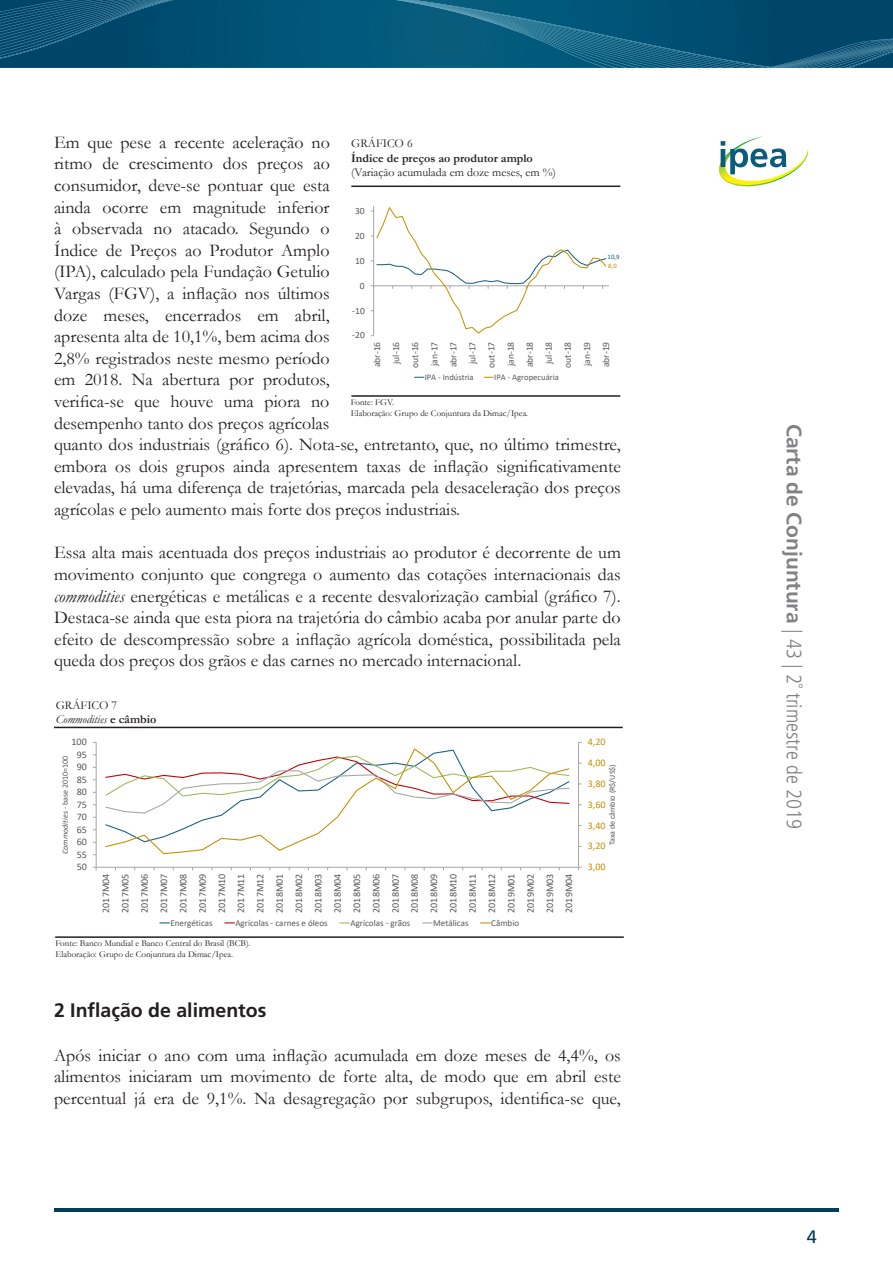
<style>
.page{position:relative;width:893px;height:1263px;background:#fff}
.page>*{position:absolute;margin:0;border:0;box-sizing:border-box;transform-origin:0 0}
.t1{font:condensed 21px "Frutiger 47 Light";color:#808285}
.t2{font:19.5px "Frutiger 65 Bold";color:#231f20}
.t3{font:18px/21.6px "Garamond";color:#231f20;text-align:justify}
.t4{font:18px "Frutiger 55 Roman";color:#013d59}
.t5{font:12px "Garamond";color:#231f20}
.t6{font:700 12px "Garamond";color:#231f20}
.t7{font:italic 12px "Garamond";color:#231f20}
.t8{font:10.05px/19.4px "Calibri";letter-spacing:-.005em;color:#595959;text-align:justify}
.t9{font:10.05px "Calibri";color:#c59000}
.t10{font:9.6px/19px "Calibri";letter-spacing:-.005em;color:#595959;text-align:center}
.t11{font:9px "Garamond";color:#231f20}
.t12{font:9px "Calibri";color:#595959}
.t13{font:8.55px "Calibri";color:#595959}
.t14{font:7.95px "Calibri";letter-spacing:-.005em;color:#595959}
.t15{font:6.75px/8.6px "Calibri";color:#176180}
.s1{font-style:italic}
.s2{color:#c59000}
.s3{font-weight:700;font-style:normal}
.s4{font-family:"Frutiger 65 Bold";font-stretch:normal}
</style>
<div class="page">
<svg style="left:0;top:0;width:893px;height:68px;background:#075578"></svg>
<hr style="left:54px;top:1209px;width:785px;height:3px;background:#013d59">
<img style="left:719px;top:136px;width:90px;height:50px">
<svg style="left:721px;top:141px;width:65px;height:33px"></svg>
<hr style="left:351px;top:395px;width:269px;height:2px;background:#231f20">
<hr style="left:351px;top:186px;width:269px;height:1px;background:#231f20">
<hr style="left:374px;top:285px;width:235px;height:1px;background:#a6a6a6">
<svg style="left:371px;top:206px;width:236px;height:130px"></svg>
<hr style="left:55px;top:936px;width:569px;height:2px;background:#231f20">
<hr style="left:54px;top:727px;width:569px;height:1px;background:#231f20">
<hr style="left:578px;top:742px;width:1px;height:125px;background:#a6a6a6">
<hr style="left:96px;top:742px;width:1px;height:125px;background:#a6a6a6">
<hr style="left:96px;top:867px;width:482px;height:1px;background:#a6a6a6">
<svg style="left:105px;top:748px;width:465px;height:107px"></svg>
<p class="t3" style="left:54px;top:131px;width:568px;text-align:left">Em que pese a recente aceleração no<br>ritmo de crescimento dos preços ao<br>consumidor, deve-se pontuar que esta<br>ainda ocorre em magnitude inferior<br>à observada no atacado. Segundo o<br>Índice de Preços ao Produtor Amplo<br>(IPA), calculado pela Fundação Getulio<br>Vargas (FGV), a inflação nos últimos<br>doze meses, encerrados em abril,<br>apresenta alta de 10,1%, bem acima dos<br>2,8% registrados neste mesmo período<br>em 2018. Na abertura por produtos,<br>verifica-se que houve uma piora no<br>desempenho tanto dos preços agrícolas<br>quanto dos industriais (gráfico 6). Nota-se, entretanto, que, no último trimestre, embora os dois grupos ainda apresentem taxas de inflação significativamente elevadas, há uma diferença de trajetórias, marcada pela desaceleração dos preços agrícolas e pelo aumento mais forte dos preços industriais.</p>
<p class="t3" style="left:54px;top:541px;width:568px">Essa alta mais acentuada dos preços industriais ao produtor é decorrente de um movimento conjunto que congrega o aumento das cotações internacionais das <span class="s1">commodities</span> energéticas e metálicas e a recente desvalorização cambial (gráfico 7).<br>Destaca-se ainda que esta piora na trajetória do câmbio acaba por anular parte do efeito de descompressão sobre a inflação agrícola doméstica, possibilitada pela queda dos preços dos grãos e das carnes no mercado internacional.</p>
<p class="t5" style="left:351px;top:135px;width:63px">GRÁFICO 6</p>
<p class="t6" style="left:351px;top:150px;width:183px">Índice de preços ao produtor amplo</p>
<p class="t5" style="left:351px;top:164px;width:206px">(Variação acumulada em doze meses, em %)</p>
<p class="t10" style="left:355px;top:201px;width:11px">30</p>
<p class="t10" style="left:355px;top:226px;width:11px">20</p>
<p class="t15" style="left:608px;top:252px;width:13px">10,9<br><span class="s2">8,0</span></p>
<p class="t10" style="left:355px;top:251px;width:11px">10</p>
<p class="t10" style="left:360px;top:276px;width:6px">0</p>
<p class="t10" style="left:352px;top:301px;width:14px">-10</p>
<p class="t10" style="left:352px;top:325px;width:14px">-20</p>
<p class="t10" style="left:367px;top:368px;width:27px;rotate:-90deg">abr-16 jul-16 out-16 jan-17 abr-17 jul-17 out-17 jan-18 abr-18 jul-18 out-18 jan-19 abr-19</p>
<p class="t13" style="left:425px;top:371px;width:51px">IPA - Indústria</p>
<p class="t13" style="left:494px;top:371px;width:66px">IPA - Agropecuária</p>
<p class="t11" style="left:351px;top:396px;width:45px">Fonte: FGV.</p>
<p class="t11" style="left:351px;top:407px;width:179px">Elaboração: Grupo de Conjuntura da Dimac/Ipea.</p>
<p class="t5" style="left:56px;top:697px;width:63px">GRÁFICO 7</p>
<p class="t7" style="left:56px;top:711px;width:102px">Commodities <span class="s3">e câmbio</span></p>
<p class="t8" style="left:72px;top:732px;width:17px">100</p>
<p class="t14" style="left:60px;top:854px;width:99px;rotate:-90deg"><span class="s1">Commodities</span> - base 2010=100</p>
<p class="t8" style="left:77px;top:744px;width:12px">95</p>
<p class="t8" style="left:77px;top:757px;width:12px">90</p>
<p class="t8" style="left:77px;top:769px;width:12px">85</p>
<p class="t8" style="left:77px;top:782px;width:12px">80</p>
<p class="t8" style="left:77px;top:794px;width:12px">75</p>
<p class="t8" style="left:77px;top:807px;width:12px">70</p>
<p class="t8" style="left:77px;top:819px;width:12px">65</p>
<p class="t8" style="left:77px;top:832px;width:12px">60</p>
<p class="t8" style="left:77px;top:844px;width:12px">55</p>
<p class="t8" style="left:77px;top:857px;width:12px">50</p>
<p class="t8" style="left:96px;top:913px;width:41px;rotate:-90deg">2017M04<br>2017M05<br>2017M06<br>2017M07<br>2017M08<br>2017M09<br>2017M10<br>2017M11<br>2017M12<br>2018M01<br>2018M02<br>2018M03<br>2018M04<br>2018M05<br>2018M06<br>2018M07<br>2018M08<br>2018M09<br>2018M10<br>2018M11<br>2018M12<br>2019M01<br>2019M02<br>2019M03<br>2019M04</p>
<p class="t12" style="left:170px;top:916px;width:44px">Energéticas</p>
<p class="t12" style="left:235px;top:916px;width:94px">Agrícolas - carnes e óleos</p>
<p class="t12" style="left:350px;top:916px;width:62px">Agrícolas - grãos</p>
<p class="t12" style="left:433px;top:916px;width:37px">Metálicas</p>
<p class="t12" style="left:491px;top:916px;width:29px">Câmbio</p>
<p class="t11" style="left:55px;top:937px;width:197px">Fonte: Banco Mundial e Banco Central do Brasil (BCB).</p>
<p class="t11" style="left:55px;top:948px;width:179px">Elaboração: Grupo de Conjuntura da Dimac/Ipea.</p>
<p class="t9" style="left:588px;top:735px;width:19px">4,20</p>
<p class="t9" style="left:588px;top:756px;width:19px">4,00</p>
<p class="t14" style="left:607px;top:845px;width:82px;rotate:-90deg">Taxa de câmbio (R$/US$)</p>
<p class="t9" style="left:588px;top:776px;width:19px">3,80</p>
<p class="t9" style="left:588px;top:797px;width:19px">3,60</p>
<p class="t9" style="left:588px;top:818px;width:19px">3,40</p>
<p class="t9" style="left:588px;top:839px;width:19px">3,20</p>
<p class="t9" style="left:588px;top:860px;width:19px">3,00</p>
<p class="t2" style="left:54px;top:999px;width:214px">2 Inflação de alimentos</p>
<p class="t3" style="left:54px;top:1044px;width:568px">Após iniciar o ano com uma inflação acumulada em doze meses de 4,4%, os alimentos iniciaram um movimento de forte alta, de modo que em abril este percentual já era de 9,1%. Na desagregação por subgrupos, identifica-se que,</p>
<p class="t1" style="left:806px;top:424px;width:407px;rotate:90deg"><span class="s4">Carta de Conjuntura</span> | 43 | 2˚ trimestre de 2019</p>
<p class="t4" style="left:807px;top:1226px;width:12px">4</p>
</div>
